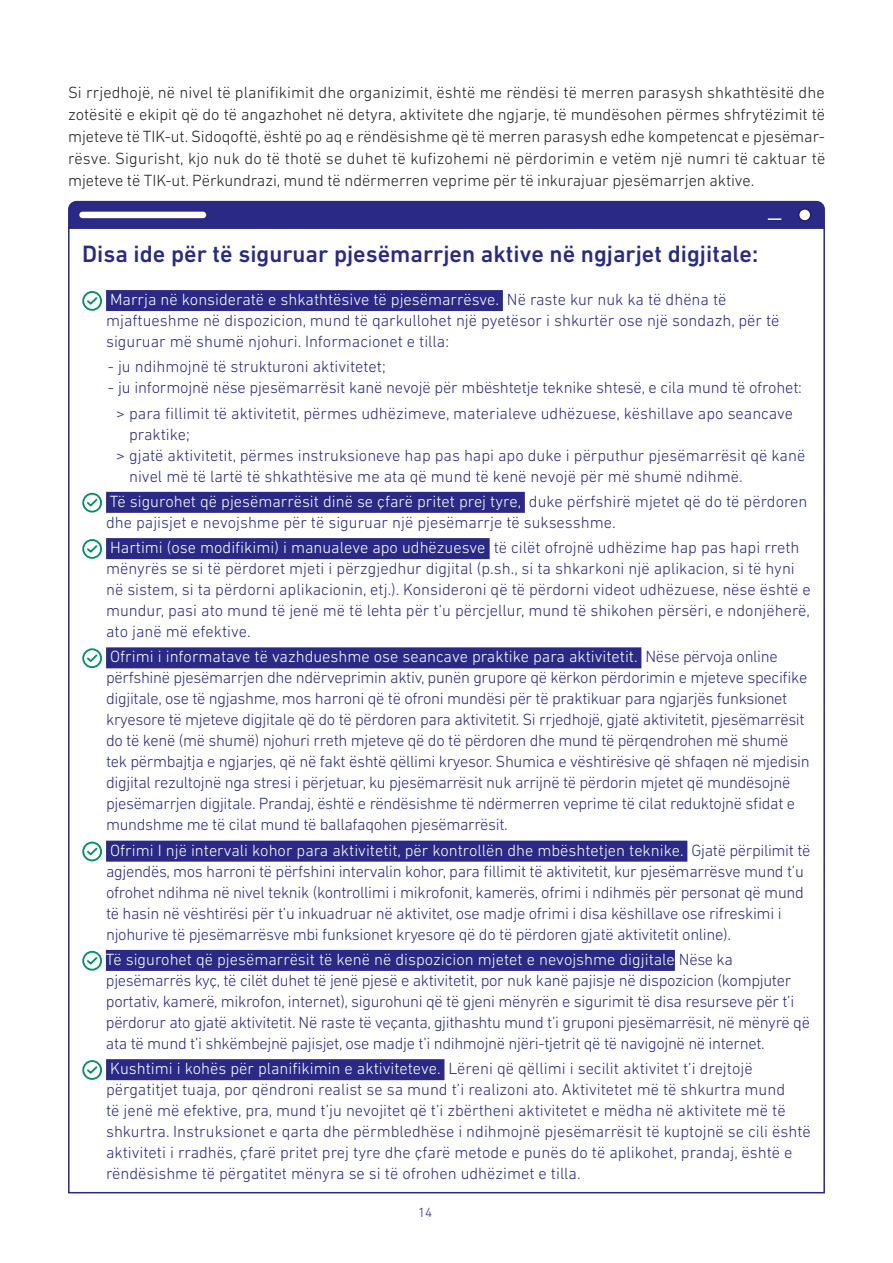
<style>
.page{position:relative;width:893px;height:1263px;background:#fff}
.page>*{position:absolute;margin:0;border:0;box-sizing:border-box;transform-origin:0 0}
.t1{font:500 24px "DIN Next LT Pro";color:#2a2a86}
.t2{font:300 16.5px/21px "DIN Next LT Pro";letter-spacing:-.01em;color:#2a2a86}
.t3{font:300 16.5px/22px "DIN Next LT Pro";color:#231f20;text-align:justify}
.t4{font:300 13.5px "DIN Next LT Pro";color:#2a2a86}
.s1{color:#fff}
</style>
<div class="page">
<div style="left:106px;top:290px;width:397px;height:21px;background:#2a2a86"></div>
<div style="left:106px;top:492px;width:419px;height:21px;background:#2a2a86"></div>
<div style="left:106px;top:538px;width:384px;height:21px;background:#2a2a86"></div>
<div style="left:106px;top:647px;width:535px;height:21px;background:#2a2a86"></div>
<div style="left:106px;top:841px;width:581px;height:21px;background:#2a2a86"></div>
<div style="left:106px;top:950px;width:569px;height:21px;background:#2a2a86"></div>
<div style="left:106px;top:1059px;width:338px;height:21px;background:#2a2a86"></div>
<div style="left:82px;top:291px;width:20px;height:20px;border:2px solid #009160;border-radius:50%"></div>
<svg style="left:85px;top:295px;width:14px;height:11px"></svg>
<div style="left:82px;top:493px;width:20px;height:19px;border:2px solid #009160;border-radius:50%"></div>
<svg style="left:85px;top:497px;width:14px;height:11px"></svg>
<div style="left:82px;top:539px;width:20px;height:20px;border:2px solid #009160;border-radius:50%"></div>
<svg style="left:85px;top:543px;width:14px;height:11px"></svg>
<div style="left:82px;top:648px;width:20px;height:20px;border:2px solid #009160;border-radius:50%"></div>
<svg style="left:85px;top:653px;width:14px;height:11px"></svg>
<div style="left:82px;top:842px;width:20px;height:19px;border:2px solid #009160;border-radius:50%"></div>
<svg style="left:85px;top:846px;width:14px;height:11px"></svg>
<div style="left:82px;top:951px;width:20px;height:20px;border:2px solid #009160;border-radius:50%"></div>
<svg style="left:85px;top:955px;width:14px;height:11px"></svg>
<div style="left:82px;top:1060px;width:20px;height:20px;border:2px solid #009160;border-radius:50%"></div>
<svg style="left:85px;top:1064px;width:14px;height:11px"></svg>
<div style="left:68px;top:201px;width:757px;height:28px;background:#2a2a86"></div>
<div style="left:79px;top:212px;width:127px;height:6px;background:#fff;border-radius:3px"></div>
<p class="t3" style="left:68px;top:81px;width:759px">Si rrjedhojë, në nivel të planifikimit dhe organizimit, është me rëndësi të merren parasysh shkathtësitë dhe zotësitë e ekipit që do të angazhohet në detyra, aktivitete dhe ngjarje, të mundësohen përmes shfrytëzimit të mjeteve të TIK-ut. Sidoqoftë, është po aq e rëndësishme që të merren parasysh edhe kompetencat e pjesëmar&shy;rësve. Sigurisht, kjo nuk do të thotë se duhet të kufizohemi në përdorimin e vetëm një numri të caktuar të mjeteve të TIK-ut. Përkundrazi, mund të ndërmerren veprime për të inkurajuar pjesëmarrjen aktive.</p>
<h1 class="t1" style="left:82px;top:240px;width:678px">Disa ide për të siguruar pjesëmarrjen aktive në ngjarjet digjitale:</h1>
<p class="t2" style="left:106px;top:289px;width:675px"><span class="s1">Marrja në konsideratë e shkathtësive të pjesëmarrësve.</span> Në raste kur nuk ka të dhëna të mjaftueshme në dispozicion, mund të qarkullohet një pyetësor i shkurtër ose një sondazh, për të siguruar më shumë njohuri. Informacionet e tilla:</p>
<p class="t2" style="left:108px;top:356px;width:279px">- ju ndihmojnë të strukturoni aktivitetet;</p>
<p class="t2" style="left:108px;top:375px;width:696px;line-height:25.2px;text-align:center">- ju informojnë nëse pjesëmarrësit kanë nevojë për mbështetje teknike shtesë, e cila mund të ofrohet: &gt; para fillimit të aktivitetit, përmes udhëzimeve, materialeve udhëzuese, këshillave apo seancave</p>
<p class="t2" style="left:129px;top:423px;width:62px">praktike;</p>
<p class="t2" style="left:116px;top:444px;width:690px">&gt; gjatë aktivitetit, përmes instruksioneve hap pas hapi apo duke i përputhur pjesëmarrësit që kanë</p>
<p class="t2" style="left:129px;top:465px;width:615px">nivel më të lartë të shkathtësive me ata që mund të kenë nevojë për më shumë ndihmë.</p>
<p class="t2" style="left:106px;top:491px;width:703px"><span class="s1">Të sigurohet që pjesëmarrësit dinë se çfarë pritet prej tyre,</span> duke përfshirë mjetet që do të përdoren dhe pajisjet e nevojshme për të siguruar një pjesëmarrje të suksesshme.</p>
<p class="t2" style="left:106px;top:537px;width:706px"><span class="s1">Hartimi (ose modifikimi) i manualeve apo udhëzuesve</span> të cilët ofrojnë udhëzime hap pas hapi rreth mënyrës se si të përdoret mjeti i përzgjedhur digjital (p.sh., si ta shkarkoni një aplikacion, si të hyni në sistem, si ta përdorni aplikacionin, etj.). Konsideroni që të përdorni videot udhëzuese, nëse është e mundur, pasi ato mund të jenë më të lehta për t’u përcjellur, mund të shikohen përsëri, e ndonjëherë, ato janë më efektive.</p>
<p class="t2" style="left:106px;top:646px;width:705px"><span class="s1">Ofrimi i informatave të vazhdueshme ose seancave praktike para aktivitetit.</span> Nëse përvoja online përfshinë pjesëmarrjen dhe ndërveprimin aktiv, punën grupore që kërkon përdorimin e mjeteve specifike digjitale, ose të ngjashme, mos harroni që të ofroni mundësi për të praktikuar para ngjarjës funksionet kryesore të mjeteve digjitale që do të përdoren para aktivitetit. Si rrjedhojë, gjatë aktivitetit, pjesëmarrësit do të kenë (më shumë) njohuri rreth mjeteve që do të përdoren dhe mund të përqendrohen më shumë tek përmbajtja e ngjarjes, që në fakt është qëllimi kryesor. Shumica e vështirësive që shfaqen në mjedisin digjital rezultojnë nga stresi i përjetuar, ku pjesëmarrësit nuk arrijnë të përdorin mjetet që mundësojnë pjesëmarrjen digjitale. Prandaj, është e rëndësishme të ndërmerren veprime të cilat reduktojnë sfidat e mundshme me të cilat mund të ballafaqohen pjesëmarrësit.</p>
<p class="t2" style="left:106px;top:839px;width:706px"><span class="s1">Ofrimi I një intervali kohor para aktivitetit, për kontrollën dhe mbështetjen teknike.</span> Gjatë përpilimit të agjendës, mos harroni të përfshini intervalin kohor, para fillimit të aktivitetit, kur pjesëmarrësve mund t’u ofrohet ndihma në nivel teknik (kontrollimi i mikrofonit, kamerës, ofrimi i ndihmës për personat që mund të hasin në vështirësi për t’u inkuadruar në aktivitet, ose madje ofrimi i disa këshillave ose rifreskimi i njohurive të pjesëmarrësve mbi funksionet kryesore që do të përdoren gjatë aktivitetit online).</p>
<p class="t2" style="left:106px;top:949px;width:706px"><span class="s1">Të sigurohet që pjesëmarrësit të kenë në dispozicion mjetet e nevojshme digjitale</span> Nëse ka pjesëmarrës kyç, të cilët duhet të jenë pjesë e aktivitetit, por nuk kanë pajisje në dispozicion (kompjuter portativ, kamerë, mikrofon, internet), sigurohuni që të gjeni mënyrën e sigurimit të disa resurseve për t’i përdorur ato gjatë aktivitetit. Në raste të veçanta, gjithashtu mund t’i gruponi pjesëmarrësit, në mënyrë që ata të mund t’i shkëmbejnë pajisjet, ose madje t’i ndihmojnë njëri-tjetrit që të navigojnë në internet.</p>
<p class="t2" style="left:106px;top:1058px;width:706px"><span class="s1">Kushtimi i kohës për planifikimin e aktiviteteve.</span> Lëreni që qëllimi i secilit aktivitet t’i drejtojë përgatitjet tuaja, por qëndroni realist se sa mund t’i realizoni ato. Aktivitetet më të shkurtra mund<br>të jenë më efektive, pra, mund t’ju nevojitet që t’i zbërtheni aktivitetet e mëdha në aktivitete më të shkurtra. Instruksionet e qarta dhe përmbledhëse i ndihmojnë pjesëmarrësit të kuptojnë se cili është aktiviteti i rradhës, çfarë pritet prej tyre dhe çfarë metode e punës do të aplikohet, prandaj, është e rëndësishme të përgatitet mënyra se si të ofrohen udhëzimet e tilla.</p>
<p class="t4" style="left:418px;top:1205px;width:16px">14</p>
</div>
